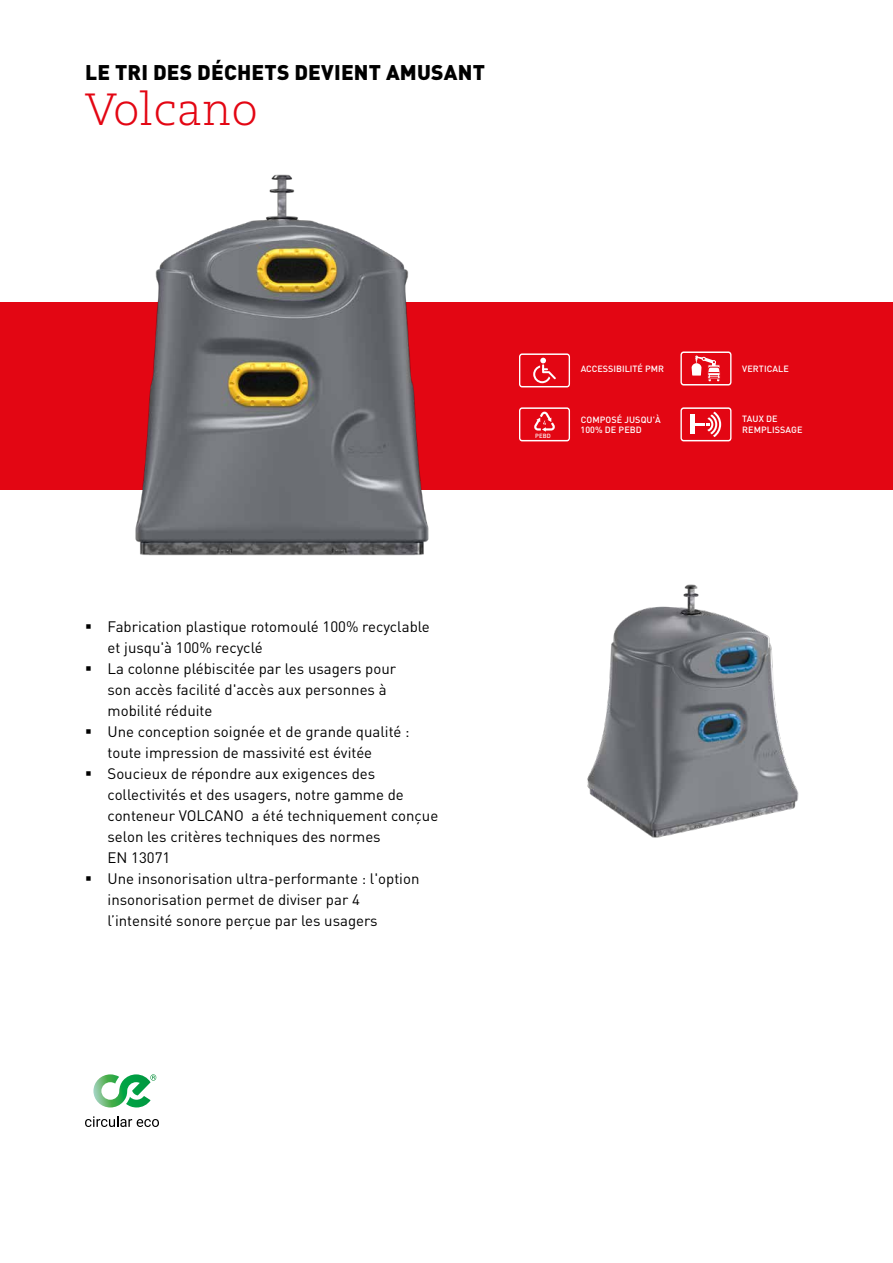
<style>
.page{position:relative;width:893px;height:1263px;background:#fff}
.page>*{position:absolute;margin:0;border:0;box-sizing:border-box;transform-origin:0 0}
.t1{font:300 45px "Caecilia LT Pro 45";color:#e30613}
.t2{font:900 21px "DIN Pro";letter-spacing:.01em;color:#000}
.t3{font:15px/21px "DIN Pro";color:#000}
.t4{font:500 9px/10.8px "DIN Pro";letter-spacing:.01em;color:#fff}
.t5{font:500 6px "DIN Pro";color:#fff}
</style>
<div class="page">
<div style="left:0;top:303px;width:893px;height:187px;background:#e30613"></div>
<svg style="left:519px;top:353px;width:51px;height:34px"></svg>
<svg style="left:680px;top:407px;width:51px;height:34px"></svg>
<hr style="left:691px;top:415px;width:4px;height:19px;background:#fff">
<svg style="left:680px;top:351px;width:51px;height:34px"></svg>
<svg style="left:519px;top:407px;width:51px;height:34px"></svg>
<svg style="left:93px;top:1074px;width:63px;height:33px"></svg>
<svg style="left:85px;top:1116px;width:74px;height:11px"></svg>
<img style="left:587px;top:584px;width:212px;height:254px">
<img style="left:85px;top:174px;width:417px;height:382px">
<h2 class="t2" style="left:85px;top:58px;width:401px">LE TRI DES DÉCHETS DEVIENT AMUSANT</h2>
<h1 class="t1" style="left:85px;top:80px;width:174px">Volcano</h1>
<p class="t3" style="left:108px;top:616px;width:332px">Fabrication plastique rotomoulé 100% recyclable et jusqu'à 100% recyclé<br>La colonne plébiscitée par les usagers pour<br>son accès facilité d'accès aux personnes à mobilité réduite<br>Une conception soignée et de grande qualité : toute impression de massivité est évitée<br>Soucieux de répondre aux exigences des collectivités et des usagers, notre gamme de conteneur VOLCANO a été techniquement conçue selon les critères techniques des normes<br>EN 13071<br>Une insonorisation ultra-performante : l'option insonorisation permet de diviser par 4<br>l’intensité sonore perçue par les usagers</p>
<p class="t5" style="left:535px;top:432px;width:17px">PEBD</p>
<p class="t4" style="left:581px;top:363px;width:85px">ACCESSIBILITÉ PMR</p>
<p class="t4" style="left:581px;top:413px;width:82px">COMPOSÉ JUSQU'À<br>100% DE PEBD</p>
<p class="t4" style="left:742px;top:363px;width:48px">VERTICALE</p>
<p class="t4" style="left:742px;top:413px;width:62px">TAUX DE<br>REMPLISSAGE</p>
</div>
